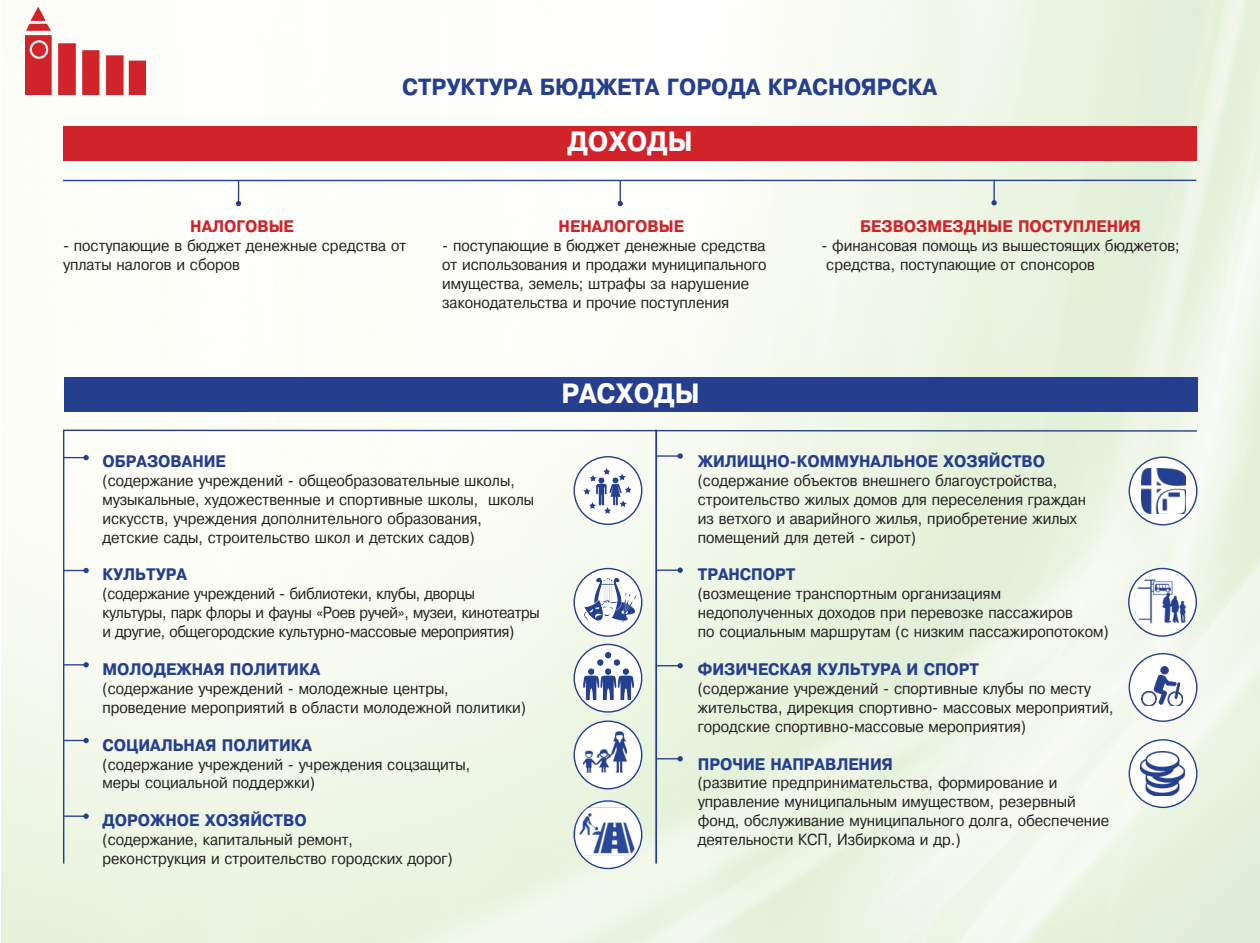
<style>
.page{position:relative;width:1260px;height:943px;background:#fff}
.page>*{position:absolute;margin:0;border:0;box-sizing:border-box;transform-origin:0 0}
.t1{font:700 26.25px "Pragmatica";color:#fff;scale:.92 1}
.t2{font:700 22.05px "Pragmatica";color:#253f8e;scale:.92 1}
.t3{font:15.75px/18.9px "Pragmatica Plain";color:#231f20;scale:.92 1}
.t4{font:700 15.75px "Pragmatica";color:#253f8e;scale:.92 1}
.t5{font:15.75px/18.9px "Pragmatica Plain";letter-spacing:-.02em;color:#231f20;scale:.91 1}
.t6{font:700 15.75px "Pragmatica";color:#d1232a;scale:.92 1}
</style>
<div class="page">
<img style="left:2px;top:0;width:1258px;height:943px">
<img style="left:26px;top:5px;width:119px;height:89px">
<div style="left:63px;top:126px;width:1134px;height:35px;background:#d1232a"></div>
<div style="left:64px;top:377px;width:1134px;height:35px;background:#253f8e"></div>
<hr style="left:63px;top:180px;width:1133px;height:1px;background:#253f8e">
<svg style="left:62px;top:429px;width:1136px;height:436px"></svg>
<hr style="left:993px;top:180px;width:2px;height:23px;background:#253f8e">
<svg style="left:991px;top:200px;width:6px;height:5px"></svg>
<svg style="left:618px;top:181px;width:5px;height:25px"></svg>
<svg style="left:236px;top:181px;width:5px;height:25px"></svg>
<svg style="left:63px;top:455px;width:26px;height:5px"></svg>
<svg style="left:63px;top:568px;width:26px;height:5px"></svg>
<svg style="left:63px;top:662px;width:26px;height:5px"></svg>
<hr style="left:63px;top:739px;width:23px;height:2px;background:#253f8e">
<svg style="left:83px;top:737px;width:6px;height:6px"></svg>
<svg style="left:63px;top:813px;width:26px;height:5px"></svg>
<svg style="left:657px;top:453px;width:26px;height:5px"></svg>
<hr style="left:657px;top:569px;width:23px;height:2px;background:#253f8e">
<svg style="left:678px;top:567px;width:5px;height:6px"></svg>
<svg style="left:657px;top:663px;width:26px;height:5px"></svg>
<svg style="left:657px;top:756px;width:26px;height:5px"></svg>
<hr style="left:655px;top:429px;width:2px;height:434px;background:#253f8e">
<p class="t2" style="left:402px;top:75px;width:583px">СТРУКТУРА БЮДЖЕТА ГОРОДА КРАСНОЯРСКА</p>
<p class="t6" style="left:190px;top:217px;width:114px">НАЛОГОВЫЕ</p>
<p class="t3" style="left:63px;top:236px;width:375px">- поступающие в бюджет денежные средства от уплаты налогов и сборов</p>
<p class="t1" style="left:567px;top:127px;width:138px">ДОХОДЫ</p>
<p class="t6" style="left:559px;top:217px;width:138px">НЕНАЛОГОВЫЕ</p>
<p class="t3" style="left:442px;top:236px;width:354px">- поступающие в бюджет денежные средства от использования и продажи муниципального имущества, земель; штрафы за нарушение законодательства и прочие поступления</p>
<p class="t1" style="left:561px;top:378px;width:152px">РАСХОДЫ</p>
<p class="t6" style="left:860px;top:217px;width:307px">БЕЗВОЗМЕЗДНЫЕ ПОСТУПЛЕНИЯ</p>
<p class="t3" style="left:821px;top:236px;width:391px">- финансовая помощь из вышестоящих бюджетов;</p>
<p class="t3" style="left:826px;top:255px;width:294px">средства, поступающие от спонсоров</p>
<p class="t4" style="left:103px;top:452px;width:136px">ОБРАЗОВАНИЕ</p>
<p class="t3" style="left:103px;top:471px;width:471px">(содержание учреждений - общеобразовательные школы, музыкальные, художественные и спортивные школы, школы искусств, учреждения дополнительного образования, детские сады, строительство школ и детских садов)</p>
<p class="t4" style="left:103px;top:566px;width:93px">КУЛЬТУРА</p>
<p class="t5" style="left:103px;top:584px;width:482px">(содержание учреждений - библиотеки, клубы, дворцы культуры, парк флоры и фауны «Роев ручей», музеи, кинотеатры и другие, общегородские культурно-массовые мероприятия)</p>
<p class="t4" style="left:103px;top:660px;width:238px">МОЛОДЕЖНАЯ ПОЛИТИКА</p>
<p class="t3" style="left:103px;top:679px;width:462px">(содержание учреждений - молодежные центры, проведение мероприятий в области молодежной политики)</p>
<p class="t4" style="left:103px;top:736px;width:229px">СОЦИАЛЬНАЯ ПОЛИТИКА</p>
<p class="t3" style="left:103px;top:755px;width:401px">(содержание учреждений - учреждения соцзащиты, меры социальной поддержки)</p>
<p class="t4" style="left:103px;top:811px;width:223px">ДОРОЖНОЕ ХОЗЯЙСТВО</p>
<p class="t3" style="left:103px;top:830px;width:382px">(содержание, капитальный ремонт, реконструкция и строительство городских дорог)</p>
<p class="t4" style="left:698px;top:452px;width:379px">ЖИЛИЩНО-КОММУНАЛЬНОЕ ХОЗЯЙСТВО</p>
<p class="t3" style="left:698px;top:471px;width:424px">(содержание объектов внешнего благоустройства, строительство жилых домов для переселения граждан из ветхого и аварийного жилья, приобретение жилых помещений для детей - сирот)</p>
<p class="t4" style="left:698px;top:566px;width:108px">ТРАНСПОРТ</p>
<p class="t3" style="left:698px;top:584px;width:448px">(возмещение транспортным организациям недополученных доходов при перевозке пассажиров<br>по социальным маршрутам (с низким пассажиропотоком)</p>
<p class="t4" style="left:698px;top:660px;width:307px">ФИЗИЧЕСКАЯ КУЛЬТУРА И СПОРТ</p>
<p class="t3" style="left:698px;top:679px;width:454px">(содержание учреждений - спортивные клубы по месту жительства, дирекция спортивно- массовых мероприятий, городские спортивно-массовые мероприятия)</p>
<p class="t4" style="left:698px;top:755px;width:214px">ПРОЧИЕ НАПРАВЛЕНИЯ</p>
<p class="t3" style="left:698px;top:773px;width:449px">(развитие предпринимательства, формирование и управление муниципальным имуществом, резервный фонд, обслуживание муниципального долга, обеспечение деятельности КСП, Избиркома и др.)</p>
</div>
